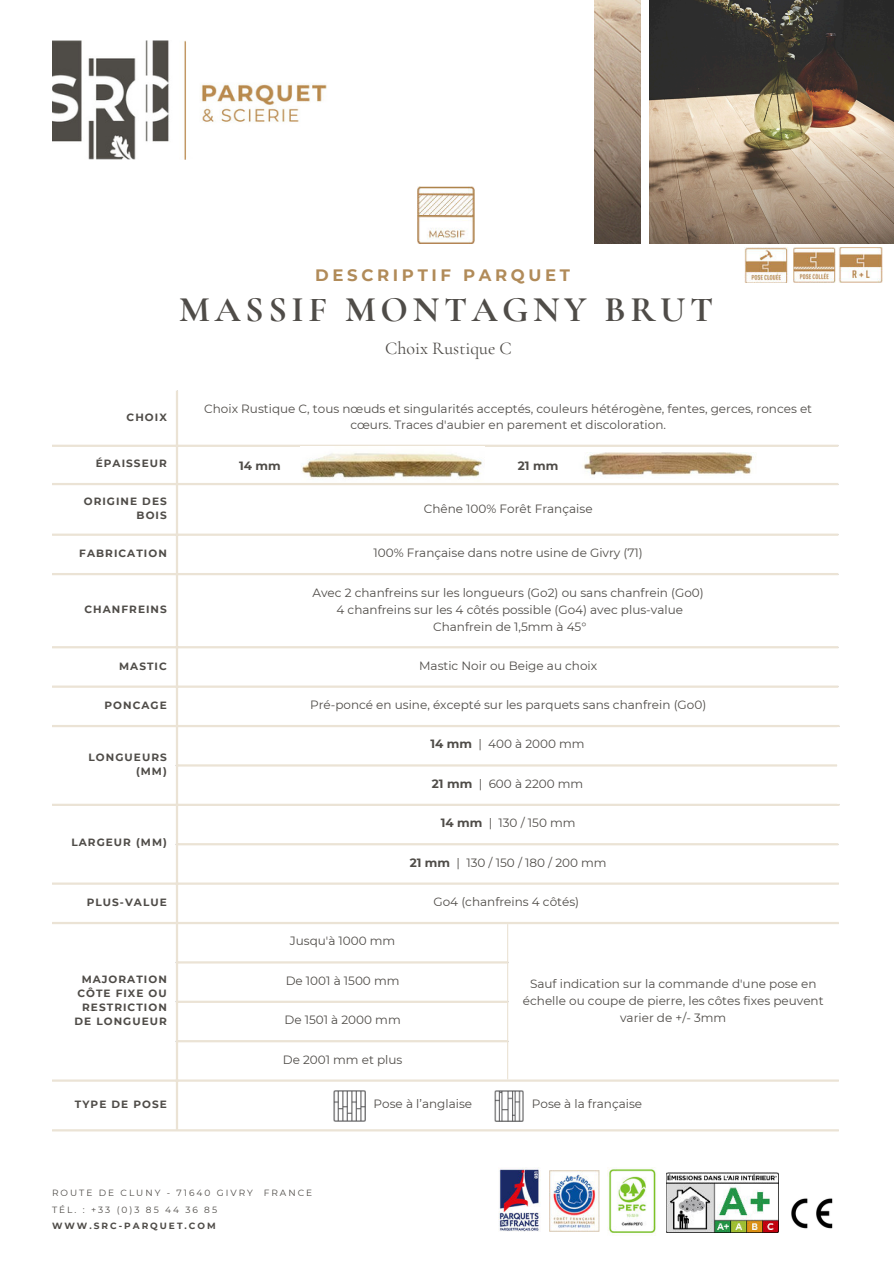
<style>
.page{position:relative;width:894px;height:1264px;background:#fff}
.page>*{position:absolute;margin:0;border:0;box-sizing:border-box;transform-origin:0 0}
.t1{font:700 36px "Cormorant Garamond";letter-spacing:.13em;color:#4f4c48}
.t2{font:18px "Cormorant Garamond";color:#4f4c48}
.t3{font:700 16.5px "Montserrat";letter-spacing:.22em;color:#b18b59}
.t4{font:12px/16.6px "Montserrat";color:#4f4c48;text-align:center}
.t5{font:700 12px "Montserrat";color:#4f4c48}
.t6{font:700 10.5px/14px "Montserrat";letter-spacing:.1em;color:#4f4c48;text-align:right}
.t7{font:9px/16.5px "Montserrat";letter-spacing:.22em;color:#4f4c48}
.t8{font:700 9px "Montserrat";letter-spacing:.22em;color:#4f4c48}
.s1{font-weight:700}
</style>
<div class="page">
<img style="left:52px;top:41px;width:275px;height:118px">
<hr style="left:507px;top:924px;width:1px;height:155px;background:#ebe3d5">
<hr style="left:176px;top:390px;width:2px;height:739px;background:#ebe3d5">
<hr style="left:52px;top:444px;width:786px;height:3px;background:#ebe3d5">
<hr style="left:52px;top:483px;width:786px;height:2px;background:#ebe3d5">
<hr style="left:52px;top:533px;width:786px;height:3px;background:#ebe3d5">
<hr style="left:52px;top:573px;width:786px;height:2px;background:#ebe3d5">
<hr style="left:52px;top:646px;width:786px;height:2px;background:#ebe3d5">
<hr style="left:52px;top:685px;width:786px;height:2px;background:#ebe3d5">
<hr style="left:52px;top:725px;width:787px;height:2px;background:#ebe3d5">
<hr style="left:176px;top:764px;width:660px;height:2px;background:#ebe3d5">
<hr style="left:52px;top:803px;width:787px;height:3px;background:#ebe3d5">
<hr style="left:176px;top:843px;width:662px;height:2px;background:#ebe3d5">
<hr style="left:52px;top:882px;width:786px;height:2px;background:#ebe3d5">
<hr style="left:52px;top:921px;width:786px;height:3px;background:#ebe3d5">
<hr style="left:176px;top:961px;width:332px;height:2px;background:#ebe3d5">
<hr style="left:176px;top:1000px;width:332px;height:2px;background:#ebe3d5">
<hr style="left:176px;top:1040px;width:332px;height:2px;background:#ebe3d5">
<hr style="left:52px;top:1079px;width:786px;height:2px;background:#ebe3d5">
<hr style="left:52px;top:1129px;width:786px;height:2px;background:#ebe3d5">
<img style="left:417px;top:187px;width:57px;height:56px">
<img style="left:333px;top:1090px;width:32px;height:31px">
<img style="left:494px;top:1090px;width:29px;height:31px">
<img style="left:300px;top:446px;width:185px;height:33px">
<img style="left:583px;top:453px;width:170px;height:23px">
<img style="left:649px;top:0;width:243px;height:243px">
<img style="left:594px;top:0;width:46px;height:243px">
<img style="left:498px;top:1167px;width:42px;height:65px">
<img style="left:607px;top:1167px;width:49px;height:68px">
<img style="left:549px;top:1170px;width:50px;height:61px">
<img style="left:791px;top:1198px;width:42px;height:31px">
<img style="left:666px;top:1172px;width:112px;height:60px">
<img style="left:839px;top:248px;width:43px;height:35px">
<img style="left:793px;top:248px;width:41px;height:35px">
<img style="left:744px;top:248px;width:44px;height:35px">
<h3 class="t3" style="left:315px;top:263px;width:256px">DESCRIPTIF PARQUET</h3>
<h1 class="t1" style="left:179px;top:287px;width:535px">MASSIF MONTAGNY BRUT</h1>
<h2 class="t2" style="left:385px;top:337px;width:128px">Choix Rustique C</h2>
<p class="t6" style="left:127px;top:409px;width:42px">CHOIX</p>
<p class="t4" style="left:204px;top:400px;width:609px">Choix Rustique C, tous nœuds et singularités acceptés, couleurs hétérogène, fentes, gerces, ronces et cœurs. Traces d'aubier en parement et discoloration.</p>
<p class="t6" style="left:96px;top:456px;width:73px">ÉPAISSEUR</p>
<p class="t6" style="left:84px;top:493px;width:84px">ORIGINE DES<br>BOIS</p>
<p class="t4" style="left:423px;top:499px;width:170px">Chêne 100% Forêt Française</p>
<p class="t6" style="left:79px;top:546px;width:89px">FABRICATION</p>
<p class="t4" style="left:373px;top:544px;width:271px">100% Française dans notre usine de Givry (71)</p>
<p class="t5" style="left:239px;top:456px;width:43px">14 mm</p>
<p class="t5" style="left:517px;top:456px;width:42px">21 mm</p>
<p class="t6" style="left:84px;top:602px;width:84px">CHANFREINS</p>
<p class="t4" style="left:312px;top:584px;width:393px">Avec 2 chanfreins sur les longueurs (Go2) ou sans chanfrein (Go0)<br>4 chanfreins sur les 4 côtés possible (Go4) avec plus-value<br>Chanfrein de 1,5mm à 45°</p>
<p class="t6" style="left:119px;top:658px;width:49px">MASTIC</p>
<p class="t4" style="left:419px;top:656px;width:179px">Mastic Noir ou Beige au choix</p>
<p class="t6" style="left:104px;top:697px;width:64px">PONCAGE</p>
<p class="t4" style="left:310px;top:696px;width:397px">Pré-poncé en usine, éxcepté sur les parquets sans chanfrein (Go0)</p>
<p class="t6" style="left:89px;top:749px;width:80px">LONGUEURS (MM)</p>
<p class="t6" style="left:71px;top:835px;width:97px">LARGEUR (MM)</p>
<p class="t4" style="left:430px;top:735px;width:156px"><span class="s1">14 mm</span> | 400 à 2000 mm</p>
<p class="t4" style="left:432px;top:774px;width:153px"><span class="s1">21 mm</span> | 600 à 2200 mm</p>
<p class="t4" style="left:440px;top:814px;width:136px"><span class="s1">14 mm</span> | 130 / 150 mm</p>
<p class="t4" style="left:409px;top:853px;width:198px"><span class="s1">21 mm</span> | 130 / 150 / 180 / 200 mm</p>
<p class="t6" style="left:87px;top:894px;width:82px">PLUS-VALUE</p>
<p class="t4" style="left:433px;top:893px;width:147px">Go4 (chanfreins 4 côtés)</p>
<p class="t6" style="left:74px;top:971px;width:94px">MAJORATION<br>CÔTE FIXE OU<br>RESTRICTION<br>DE LONGUEUR</p>
<p class="t4" style="left:290px;top:932px;width:107px">Jusqu'à 1000 mm</p>
<p class="t4" style="left:285px;top:971px;width:115px">De 1001 à 1500 mm</p>
<p class="t4" style="left:284px;top:1011px;width:118px">De 1501 à 2000 mm</p>
<p class="t4" style="left:283px;top:1050px;width:121px">De 2001 mm et plus</p>
<p class="t4" style="left:523px;top:975px;width:302px">Sauf indication sur la commande d'une pose en échelle ou coupe de pierre, les côtes fixes peuvent varier de +/- 3mm</p>
<p class="t6" style="left:75px;top:1096px;width:93px">TYPE DE POSE</p>
<p class="t4" style="left:373px;top:1095px;width:100px">Pose à l’anglaise</p>
<p class="t4" style="left:531px;top:1095px;width:112px">Pose à la française</p>
<p class="t7" style="left:52px;top:1184px;width:261px">ROUTE DE CLUNY - 71640 GIVRY FRANCE<br>TÉL. : +33 (0)3 85 44 36 85</p>
<p class="t8" style="left:52px;top:1219px;width:165px">WWW.SRC-PARQUET.COM</p>
</div>
